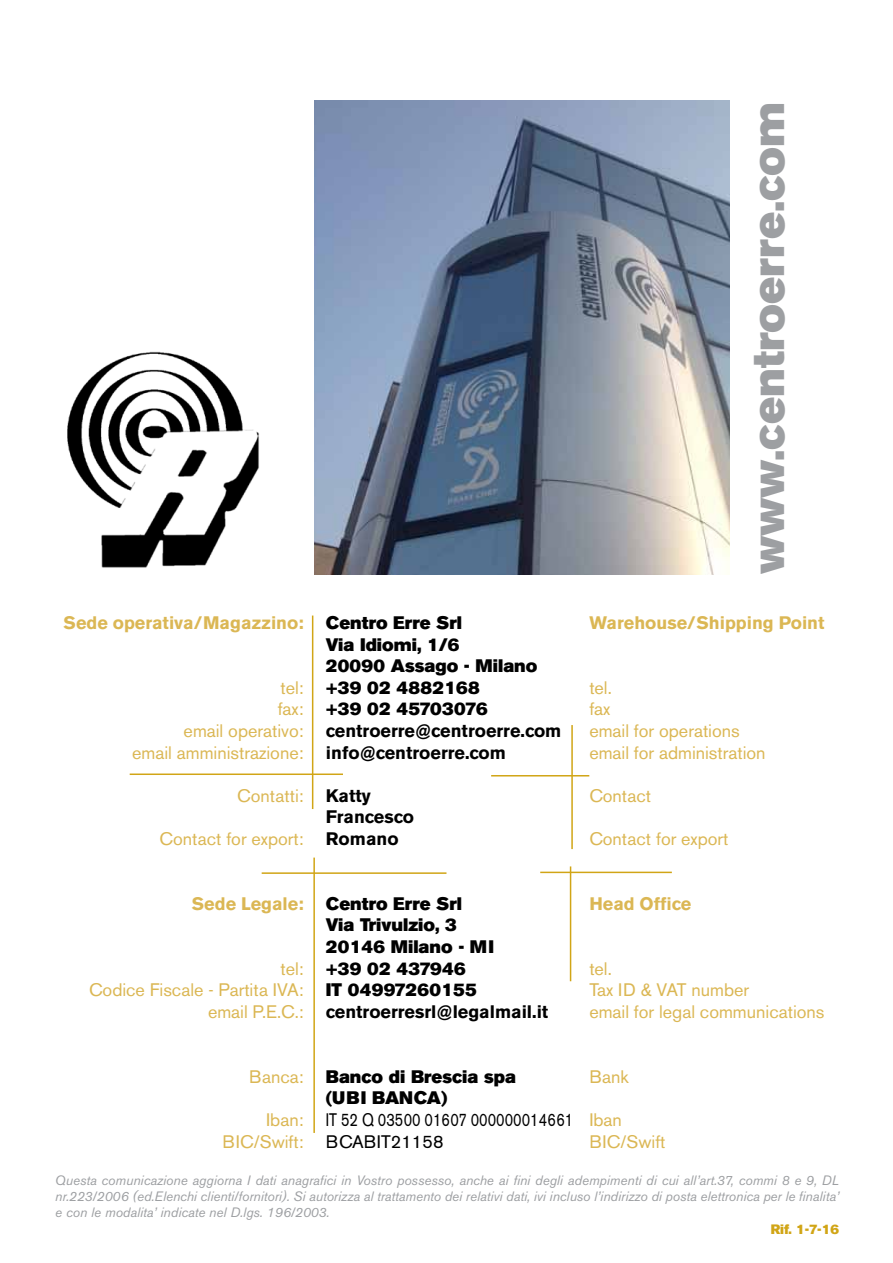
<style>
.page{position:relative;width:893px;height:1263px;background:#fff}
.page>*{position:absolute;margin:0;border:0;box-sizing:border-box;transform-origin:0 0}
.t1{font:45px "Akzidenz Grotesk BE Super";color:#9d9fa2}
.t2{font:18px/21.6px "Akzidenz Grotesk BE";color:#dbb754;text-align:right}
.t3{font:18px/21.6px "Akzidenz Grotesk BE Super";color:#000}
.t4{font:700 18px/21.6px "Akzidenz Grotesk BE";color:#000}
.t5{font:700 18px "Akzidenz Grotesk BE";color:#dbb754}
.t6{font:18px/21.6px "Akzidenz Grotesk BE";color:#000;scale:.81 1}
.t7{font:italic 13.5px/16.2px "Akzidenz Grotesk BE";color:#9d9fa2;text-align:justify}
.t8{font:13.5px "Akzidenz Grotesk BE Super";color:#d1a516}
</style>
<div class="page">
<img style="left:67px;top:351px;width:192px;height:217px">
<hr style="left:130px;top:773px;width:213px;height:2px;background:#d1a516">
<hr style="left:262px;top:872px;width:184px;height:2px;background:#d1a516">
<hr style="left:571px;top:725px;width:2px;height:124px;background:#d1a516">
<hr style="left:312px;top:615px;width:1px;height:194px;background:#d1a516">
<hr style="left:313px;top:857px;width:2px;height:276px;background:#d1a516">
<hr style="left:491px;top:775px;width:98px;height:1px;background:#d1a516">
<hr style="left:540px;top:872px;width:132px;height:1px;background:#d1a516">
<hr style="left:570px;top:866px;width:1px;height:115px;background:#d1a516">
<img style="left:315px;top:101px;width:414px;height:473px">
<h1 class="t1" style="left:742px;top:574px;width:474px;rotate:-90deg">www.centroerre.com</h1>
<h2 class="t5" style="left:64px;top:612px;width:241px">Sede operativa/Magazzino:</h2>
<h2 class="t2" style="left:132px;top:677px;width:173px">tel:<br>fax:<br>email operativo:<br>email amministrazione:</h2>
<h2 class="t2" style="left:237px;top:785px;width:68px">Contatti:</h2>
<h2 class="t2" style="left:160px;top:828px;width:146px">Contact for export:</h2>
<h2 class="t3" style="left:326px;top:612px;width:213px">Centro Erre Srl<br>Via Idiomi, 1/6<br>20090 Assago - Milano +39 02 4882168<br>+39 02 45703076</h2>
<h2 class="t4" style="left:326px;top:720px;width:237px">centroerre@centroerre.com info@centroerre.com</h2>
<h2 class="t4" style="left:326px;top:785px;width:90px">Katty<br>Francesco<br>Romano</h2>
<h2 class="t5" style="left:589px;top:612px;width:237px">Warehouse/Shipping Point</h2>
<h2 class="t2" style="left:589px;top:677px;width:178px;text-align:left">tel.<br>fax<br>email for operations email for administration</h2>
<h2 class="t2" style="left:589px;top:785px;width:63px">Contact</h2>
<h2 class="t2" style="left:589px;top:828px;width:141px">Contact for export</h2>
<h2 class="t5" style="left:192px;top:893px;width:113px">Sede Legale:</h2>
<h2 class="t2" style="left:89px;top:958px;width:216px">tel:<br>Codice Fiscale - Partita IVA: email P.E.C.:</h2>
<h2 class="t3" style="left:326px;top:893px;width:170px">Centro Erre Srl<br>Via Trivulzio, 3<br>20146 Milano - MI +39 02 437946<br>IT 04997260155</h2>
<h2 class="t4" style="left:326px;top:1001px;width:224px">centroerresrl@legalmail.it</h2>
<h2 class="t5" style="left:589px;top:893px;width:103px">Head Office</h2>
<h2 class="t2" style="left:589px;top:958px;width:237px;text-align:left">tel.<br>Tax ID &amp; VAT number<br>email for legal communications</h2>
<h2 class="t2" style="left:249px;top:1066px;width:56px">Banca:</h2>
<h2 class="t2" style="left:223px;top:1109px;width:83px">Iban:<br>BIC/Swift:</h2>
<h2 class="t2" style="left:589px;top:1066px;width:41px">Bank</h2>
<h2 class="t2" style="left:589px;top:1109px;width:78px;text-align:left">Iban<br>BIC/Swift</h2>
<p class="t7" style="left:55px;top:1172px;width:785px">Questa comunicazione aggiorna I dati anagrafici in Vostro possesso, anche ai fini degli adempimenti di cui all’art.37, commi 8 e 9, DL nr.223/2006 (ed.Elenchi clienti/fornitori). Si autorizza al trattamento dei relativi dati, ivi incluso l’indirizzo di posta elettronica per le finalita’ e con le modalita’ indicate nel D.lgs. 196/2003.</p>
<p class="t8" style="left:771px;top:1221px;width:70px">Rif. 1-7-16</p>
<h2 class="t3" style="left:326px;top:1066px;width:191px">Banco di Brescia spa (UBI BANCA)</h2>
<h2 class="t6" style="left:326px;top:1109px;width:307px">IT 52 Q 03500 01607 000000014661<br>BCABIT21158</h2>
</div>
